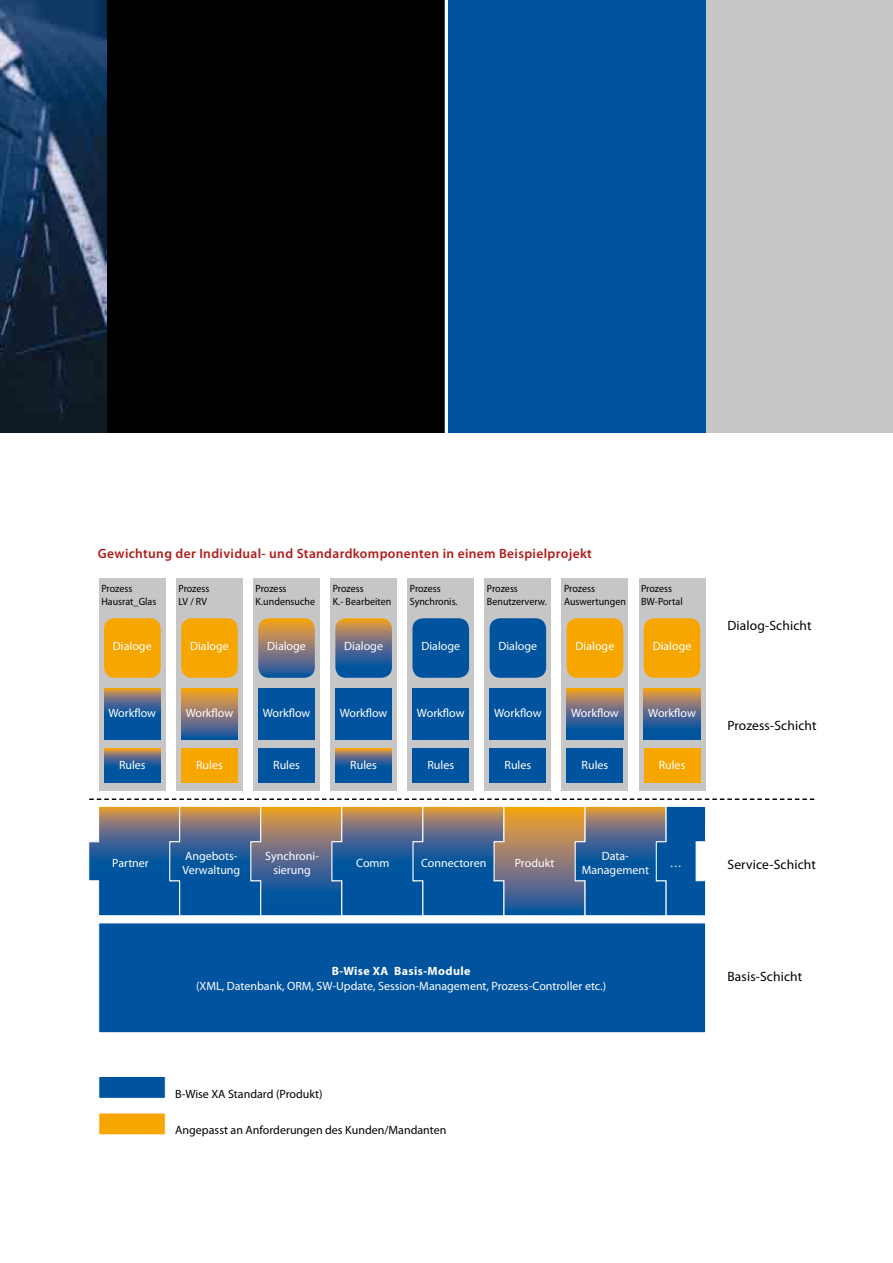
<style>
.page{position:relative;width:893px;height:1263px;background:#fff}
.page>*{position:absolute;margin:0;border:0;box-sizing:border-box;transform-origin:0 0}
.t1{font:600 13.5px "Myriad Pro";letter-spacing:.025em;color:#af1c1a}
.t2{font:13.5px "Myriad Pro";letter-spacing:.01em;color:#000}
.t3{font:12px/14.2px "Myriad Pro";color:#fff;text-align:center}
.t4{font:12px "Myriad Pro";color:#000}
.t5{font:700 12px "Myriad Pro";letter-spacing:.03em;color:#fff}
.t6{font:10.5px/12.8px "Myriad Pro";letter-spacing:.005em;color:#000;scale:.95 1}
</style>
<div class="page">
<div style="left:592px;top:0;width:301px;height:465px;background:#c6c6c6"></div>
<div style="left:259px;top:0;width:447px;height:457px;background:#00539e"></div>
<div style="left:0;top:0;width:444px;height:463px;background:#000"></div>
<img style="left:0;top:0;width:106px;height:434px">
<div style="left:0;top:434px;width:893px;height:101px;background:#fff"></div>
<svg style="left:88px;top:806px;width:618px;height:110px;background:#4b6d8e"></svg>
<div style="left:98px;top:923px;width:608px;height:110px;background:#00539e;border:1px solid #fff"></div>
<div style="left:99px;top:578px;width:67px;height:212px;background:#c6c6c6"></div>
<div style="left:104px;top:618px;width:57px;height:60px;background:#f7a600;border-radius:11px"></div>
<svg style="left:104px;top:688px;width:57px;height:51px;background:#37628b"></svg>
<svg style="left:104px;top:749px;width:57px;height:34px;background:#36628c"></svg>
<div style="left:176px;top:578px;width:67px;height:212px;background:#c6c6c6"></div>
<div style="left:181px;top:618px;width:57px;height:60px;background:#f7a600;border-radius:11px"></div>
<svg style="left:181px;top:688px;width:57px;height:51px;background:#8d7c69"></svg>
<div style="left:181px;top:749px;width:57px;height:34px;background:#f7a600"></div>
<div style="left:253px;top:578px;width:67px;height:212px;background:#c6c6c6"></div>
<svg style="left:258px;top:618px;width:57px;height:60px;background:#8e7e6f"></svg>
<div style="left:258px;top:688px;width:57px;height:51px;background:#00539e"></div>
<div style="left:258px;top:749px;width:57px;height:34px;background:#00539e"></div>
<div style="left:330px;top:578px;width:67px;height:212px;background:#c6c6c6"></div>
<svg style="left:335px;top:618px;width:57px;height:60px;background:#647181"></svg>
<div style="left:335px;top:688px;width:57px;height:51px;background:#00539e"></div>
<svg style="left:335px;top:749px;width:57px;height:34px;background:#36628c"></svg>
<div style="left:407px;top:578px;width:67px;height:212px;background:#c6c6c6"></div>
<div style="left:412px;top:618px;width:57px;height:60px;background:#00539e;border-radius:11px"></div>
<div style="left:412px;top:688px;width:57px;height:51px;background:#00539e"></div>
<div style="left:412px;top:749px;width:57px;height:34px;background:#00539e"></div>
<div style="left:485px;top:578px;width:66px;height:212px;background:#c6c6c6"></div>
<div style="left:490px;top:618px;width:56px;height:60px;background:#00539e;border-radius:11px"></div>
<div style="left:490px;top:688px;width:56px;height:51px;background:#00539e"></div>
<div style="left:490px;top:749px;width:56px;height:34px;background:#00539e"></div>
<div style="left:562px;top:578px;width:66px;height:212px;background:#c6c6c6"></div>
<div style="left:567px;top:618px;width:56px;height:60px;background:#f7a600;border-radius:11px"></div>
<svg style="left:567px;top:688px;width:56px;height:51px;background:#626e7c"></svg>
<div style="left:567px;top:749px;width:56px;height:34px;background:#00539e"></div>
<div style="left:639px;top:578px;width:66px;height:212px;background:#c6c6c6"></div>
<div style="left:644px;top:618px;width:56px;height:60px;background:#f7a600;border-radius:11px"></div>
<svg style="left:644px;top:688px;width:56px;height:51px;background:#626e7c"></svg>
<div style="left:644px;top:749px;width:56px;height:34px;background:#f7a600"></div>
<div style="left:98px;top:1076px;width:68px;height:23px;background:#00539e;border:1px solid #fff"></div>
<div style="left:98px;top:1112px;width:68px;height:23px;background:#f7a600;border:1px solid #fff"></div>
<svg style="left:89px;top:798px;width:725px;height:2px"></svg>
<hr style="left:445px;top:0;width:3px;height:454px;background:#fff">
<p class="t1" style="left:98px;top:545px;width:496px">Gewichtung der Individual- und Standardkomponenten in einem Beispielprojekt</p>
<p class="t6" style="left:101px;top:582px;width:59px">Prozess<br>Hausrat_Glas</p>
<p class="t6" style="left:178px;top:582px;width:34px">Prozess<br>LV / RV</p>
<p class="t6" style="left:256px;top:582px;width:64px">Prozess<br>K.undensuche</p>
<p class="t6" style="left:333px;top:582px;width:63px">Prozess<br>K.- Bearbeiten</p>
<p class="t6" style="left:410px;top:582px;width:52px">Prozess<br>Synchronis.</p>
<p class="t6" style="left:487px;top:582px;width:65px">Prozess<br>Benutzerverw.</p>
<p class="t6" style="left:564px;top:582px;width:67px">Prozess<br>Auswertungen</p>
<p class="t6" style="left:641px;top:582px;width:45px">Prozess<br>BW-Portal</p>
<p class="t2" style="left:727px;top:618px;width:86px">Dialog-Schicht</p>
<p class="t3" style="left:113px;top:639px;width:40px">Dialoge</p>
<p class="t3" style="left:190px;top:639px;width:40px">Dialoge</p>
<p class="t3" style="left:267px;top:639px;width:40px">Dialoge</p>
<p class="t3" style="left:344px;top:639px;width:40px">Dialoge</p>
<p class="t3" style="left:421px;top:639px;width:40px">Dialoge</p>
<p class="t3" style="left:498px;top:639px;width:40px">Dialoge</p>
<p class="t3" style="left:576px;top:639px;width:40px">Dialoge</p>
<p class="t3" style="left:653px;top:639px;width:40px">Dialoge</p>
<p class="t3" style="left:109px;top:706px;width:49px">Workflow</p>
<p class="t3" style="left:186px;top:706px;width:49px">Workflow</p>
<p class="t3" style="left:263px;top:706px;width:49px">Workflow</p>
<p class="t3" style="left:340px;top:706px;width:49px">Workflow</p>
<p class="t3" style="left:417px;top:706px;width:49px">Workflow</p>
<p class="t3" style="left:494px;top:706px;width:49px">Workflow</p>
<p class="t3" style="left:571px;top:706px;width:49px">Workflow</p>
<p class="t3" style="left:648px;top:706px;width:49px">Workflow</p>
<p class="t2" style="left:727px;top:717px;width:91px">Prozess-Schicht</p>
<p class="t3" style="left:119px;top:757px;width:28px">Rules</p>
<p class="t3" style="left:196px;top:757px;width:28px">Rules</p>
<p class="t3" style="left:273px;top:757px;width:28px">Rules</p>
<p class="t3" style="left:350px;top:757px;width:28px">Rules</p>
<p class="t3" style="left:427px;top:757px;width:28px">Rules</p>
<p class="t3" style="left:504px;top:757px;width:28px">Rules</p>
<p class="t3" style="left:582px;top:757px;width:28px">Rules</p>
<p class="t3" style="left:659px;top:757px;width:28px">Rules</p>
<p class="t3" style="left:112px;top:855px;width:38px">Partner</p>
<p class="t3" style="left:182px;top:848px;width:59px;text-align:left">Angebots-<br>Verwaltung</p>
<p class="t3" style="left:265px;top:848px;width:55px">Synchroni&shy;sierung</p>
<p class="t3" style="left:356px;top:855px;width:35px">Comm</p>
<p class="t3" style="left:421px;top:855px;width:67px">Connectoren</p>
<p class="t3" style="left:515px;top:855px;width:41px">Produkt</p>
<p class="t3" style="left:582px;top:848px;width:69px">Data-<br>Management</p>
<p class="t3" style="left:670px;top:855px;width:13px">…</p>
<p class="t2" style="left:727px;top:856px;width:90px">Service-Schicht</p>
<p class="t5" style="left:332px;top:963px;width:140px">B-Wise XA Basis-Module</p>
<p class="t3" style="left:196px;top:978px;width:412px">(XML, Datenbank, ORM, SW-Update, Session-Management, Prozess-Controller etc.)</p>
<p class="t2" style="left:727px;top:968px;width:76px">Basis-Schicht</p>
<p class="t4" style="left:175px;top:1087px;width:149px">B-Wise XA Standard (Produkt)</p>
<p class="t4" style="left:175px;top:1123px;width:273px">Angepasst an Anforderungen des Kunden/Mandanten</p>
</div>
